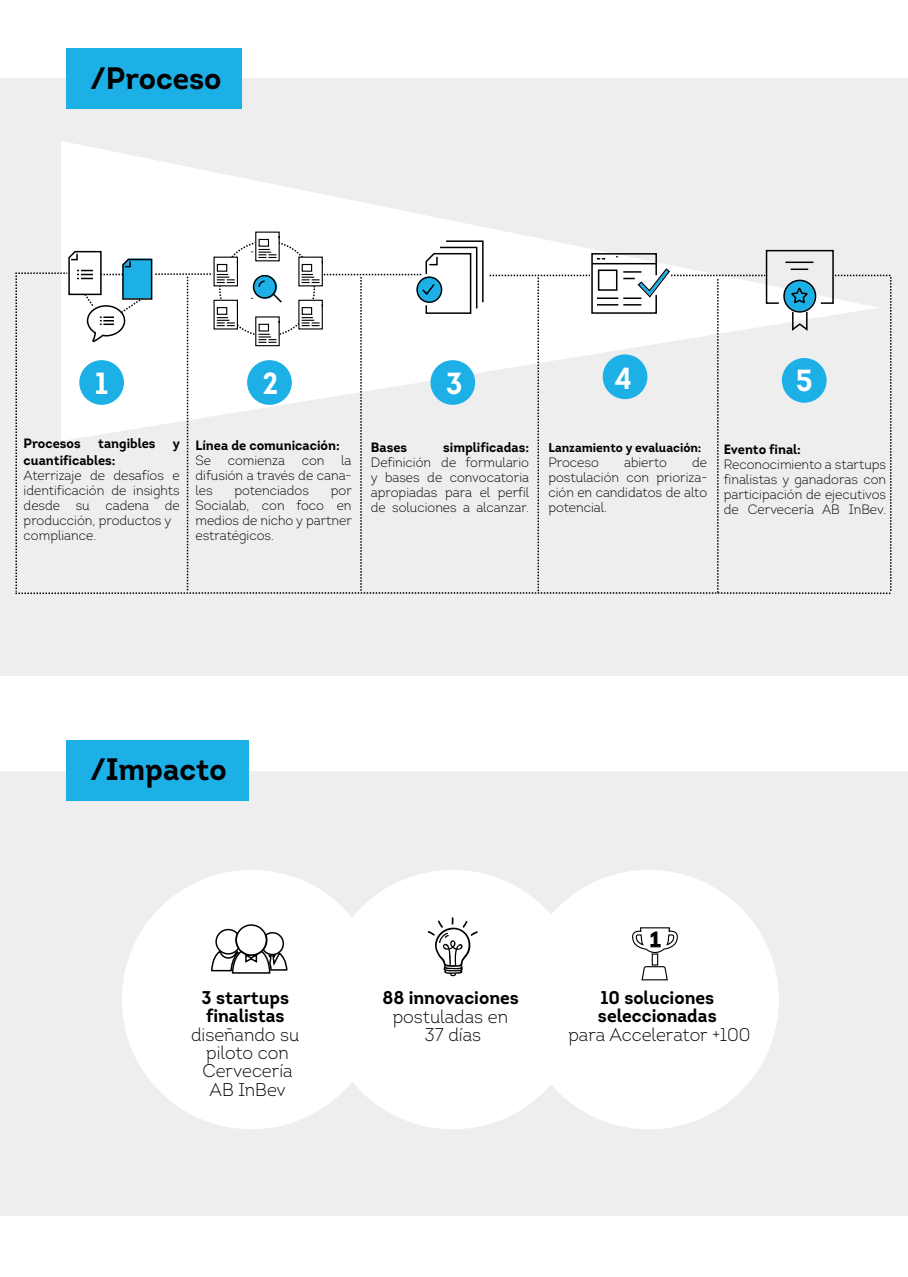
<style>
.page{position:relative;width:908px;height:1277px;background:#fff}
.page>*{position:absolute;margin:0;border:0;box-sizing:border-box;transform-origin:0 0}
.t1{font:700 30.9px "Intro";color:#000;scale:.96 1}
.t2{font:700 30.45px "Intro";color:#fff;scale:.96 1}
.t3{font:300 18.45px/18.5px "Intro";color:#000;text-align:center;scale:.96 1}
.t4{font:700 18.45px/18.5px "Intro";color:#000;scale:.96 1}
.t5{font:300 13.5px/15px "Intro";color:#000;text-align:justify;scale:.96 1}
.t6{font:700 13.5px "Intro";color:#000;scale:.96 1}
.t7{font:700 12.75px "Intro";color:#000;scale:.96 1}
</style>
<div class="page">
<div style="left:0;top:78px;width:907px;height:597px;background:#eee"></div>
<svg style="left:61px;top:141px;width:439px;height:90px;fill:#fcfcfc"></svg>
<div style="left:67px;top:49px;width:175px;height:60px;background:#1db0e7"></div>
<div style="left:0;top:771px;width:908px;height:444px;background:#eee"></div>
<div style="left:67px;top:740px;width:182px;height:61px;background:#1db0e7"></div>
<div style="left:122px;top:870px;width:259px;height:259px;background:#fff;border-radius:50%"></div>
<div style="left:519px;top:870px;width:259px;height:259px;background:#fff;border-radius:50%"></div>
<div style="left:323px;top:870px;width:259px;height:259px;background:#fff;border-radius:50%"></div>
<svg style="left:211px;top:924px;width:77px;height:50px"></svg>
<svg style="left:632px;top:927px;width:46px;height:54px"></svg>
<svg style="left:427px;top:917px;width:51px;height:59px"></svg>
<svg style="left:15px;top:231px;width:877px;height:364px"></svg>
<div style="left:782px;top:358px;width:44px;height:45px;background:#1db0e7;border-radius:50%"></div>
<h1 class="t1" style="left:90px;top:58px;width:138px">/Proceso</h1>
<h2 class="t2" style="left:95px;top:364px;width:15px">1</h2>
<h2 class="t2" style="left:262px;top:364px;width:18px">2</h2>
<h2 class="t2" style="left:446px;top:364px;width:19px">3</h2>
<p class="t6" style="left:24px;top:435px;width:61px">Procesos</p>
<p class="t6" style="left:98px;top:435px;width:61px">tangibles</p>
<p class="t6" style="left:173px;top:435px;width:9px">y</p>
<p class="t6" style="left:24px;top:451px;width:97px">cuantificables:</p>
<p class="t5" style="left:24px;top:467px;width:164px;text-align:left">Aterrizaje de desafíos e identificación de insights desde su cadena de producción, productos y compliance.</p>
<p class="t6" style="left:195px;top:437px;width:152px">Línea de comunicación:</p>
<p class="t5" style="left:195px;top:453px;width:164px">Se comienza con la difusión a través de cana&shy;les</p>
<p class="t5" style="left:234px;top:483px;width:79px">potenciados</p>
<p class="t5" style="left:195px;top:483px;width:164px;text-indent:135px">por Socialab, con foco en medios de nicho y partner estratégicos.</p>
<p class="t6" style="left:371px;top:438px;width:39px">Bases</p>
<p class="t6" style="left:443px;top:438px;width:91px">simplificadas:</p>
<p class="t5" style="left:371px;top:454px;width:166px">Definición de formulario y bases de convocatoria apropiadas para el perfil de soluciones a alcanzar.</p>
<h2 class="t2" style="left:614px;top:358px;width:20px">4</h2>
<h2 class="t2" style="left:795px;top:361px;width:19px">5</h2>
<p class="t7" style="left:548px;top:439px;width:161px">Lanzamiento y evaluación:</p>
<p class="t5" style="left:548px;top:455px;width:54px">Proceso</p>
<p class="t5" style="left:624px;top:455px;width:46px">abierto</p>
<p class="t5" style="left:548px;top:455px;width:167px;text-indent:144px">de postulación con prioriza&shy;ción en candidatos de alto potencial.</p>
<p class="t6" style="left:723px;top:440px;width:82px">Evento final:</p>
<p class="t5" style="left:723px;top:456px;width:171px">Reconocimiento a startups finalistas y ganadoras con participación de ejecutivos de Cervecería AB InBev.</p>
<h1 class="t1" style="left:90px;top:750px;width:144px">/Impacto</h1>
<h3 class="t4" style="left:201px;top:988px;width:93px">3 startups finalistas</h3>
<h3 class="t3" style="left:191px;top:1024px;width:114px">diseñando su piloto con<br>Cervecería<br>AB InBev</h3>
<h3 class="t4" style="left:382px;top:988px;width:143px">88 innovaciones</h3>
<h3 class="t3" style="left:393px;top:1007px;width:122px">postuladas en<br>37 días</h3>
<h3 class="t4" style="left:598px;top:988px;width:125px">10 soluciones seleccionadas</h3>
<h3 class="t3" style="left:568px;top:1025px;width:191px">para Accelerator +100</h3>
</div>
